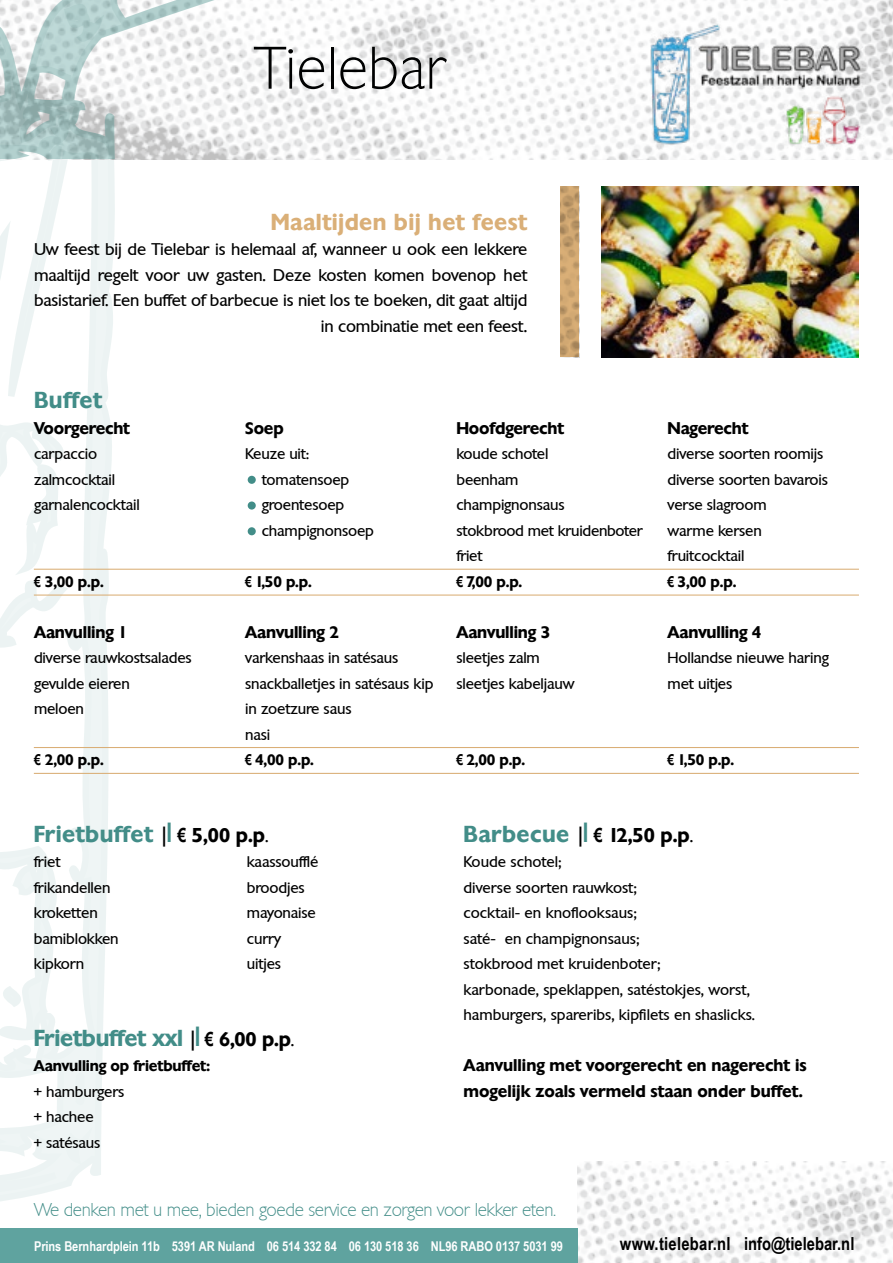
<style>
.page{position:relative;width:893px;height:1263px;background:#fff}
.page>*{position:absolute;margin:0;border:0;box-sizing:border-box;transform-origin:0 0}
.t1{font:200 58.05px "Chantilly";color:#000101}
.t2{font:600 22.5px "Chantilly";letter-spacing:.02em;color:#428d88}
.t3{font:600 22.5px "Chantilly";letter-spacing:-.01em;color:#428d88}
.t4{font:600 22.5px "Chantilly";letter-spacing:.02em;color:#daaf77}
.t5{font:700 18px "Arial Narrow";color:#000}
.t6{font:200 17.7px "Chantilly";letter-spacing:-.02em;color:#428d88}
.t7{font:16.5px/25.5px "Chantilly";letter-spacing:-.01em;color:#000;text-align:right}
.t8{font:600 16.5px/25.5px "Chantilly";letter-spacing:-.01em;color:#000}
.t9{font:15px/25.5px "Chantilly";letter-spacing:-.01em;color:#000}
.t10{font:600 15px "Chantilly";letter-spacing:-.01em;color:#000}
.t11{font:700 13.5px "Arial Narrow";letter-spacing:-.005em;color:#fff}
.s1{font-family:"Arial Narrow";font-weight:700}
.s2{font-weight:600}
.s3{font-family:"Arial Narrow";font-weight:700;font-size:21px;color:#000}
.s4{font-size:27px}
.s5{font-family:"Arial Narrow";font-weight:700;font-size:19.5px;color:#000}
.s6{font-size:19.5px;color:#000}
.s7{font-weight:400;font-size:16.5px;color:#000}
</style>
<div class="page">
<img style="left:577px;top:1162px;width:316px;height:101px">
<div style="left:0;top:1229px;width:577px;height:34px;background:#5fa39f"></div>
<svg style="left:0;top:159px;width:447px;height:1042px"></svg>
<svg style="left:0;top:220px;width:11px;height:93px"></svg>
<svg style="left:0;top:421px;width:68px;height:474px"></svg>
<svg style="left:65px;top:1127px;width:28px;height:37px"></svg>
<img style="left:448px;top:0;width:445px;height:159px">
<svg style="left:0;top:0;width:448px;height:159px"></svg>
<svg style="left:37px;top:113px;width:33px;height:40px"></svg>
<img style="left:601px;top:186px;width:258px;height:171px">
<img style="left:560px;top:186px;width:19px;height:171px">
<div style="left:248px;top:476px;width:8px;height:8px;background:#428d88;border-radius:50%"></div>
<div style="left:248px;top:501px;width:8px;height:9px;background:#428d88;border-radius:50%"></div>
<div style="left:248px;top:527px;width:8px;height:8px;background:#428d88;border-radius:50%"></div>
<hr style="left:34px;top:569px;width:825px;height:1px;background:#daaf77">
<hr style="left:34px;top:747px;width:825px;height:1px;background:#daaf77">
<hr style="left:34px;top:594px;width:825px;height:2px;background:#daaf77">
<hr style="left:34px;top:773px;width:825px;height:1px;background:#daaf77">
<img style="left:639px;top:18px;width:233px;height:132px">
<h1 class="t1" style="left:255px;top:33px;width:192px">Tielebar</h1>
<h2 class="t4" style="left:271px;top:207px;width:258px">Maaltijden bij het feest</h2>
<p class="t7" style="left:34px;top:236px;width:495px">Uw feest bij de Tielebar is helemaal af, wanneer u ook een lekkere maaltijd regelt voor uw gasten. Deze kosten komen bovenop het basistarief. Een buffet of barbecue is niet los te boeken, dit gaat altijd in combinatie met een feest.</p>
<h2 class="t2" style="left:34px;top:385px;width:70px">Buffet</h2>
<p class="t8" style="left:34px;top:415px;width:97px">Voorgerecht</p>
<p class="t9" style="left:34px;top:441px;width:107px">carpaccio zalmcocktail garnalencocktail</p>
<p class="t10" style="left:34px;top:571px;width:71px"><span class="s1">€</span> 3,00 p.p.</p>
<p class="t8" style="left:34px;top:619px;width:95px">Aanvulling 1</p>
<p class="t9" style="left:34px;top:645px;width:159px">diverse rauwkostsalades gevulde eieren<br>meloen</p>
<p class="t10" style="left:34px;top:750px;width:71px"><span class="s1">€</span> 2,00 p.p.</p>
<p class="t8" style="left:245px;top:415px;width:40px">Soep</p>
<p class="t9" style="left:262px;top:441px;width:114px;text-indent:-16px">Keuze uit: tomatensoep groentesoep champignonsoep</p>
<p class="t10" style="left:245px;top:571px;width:68px"><span class="s1">€</span> 1,50 p.p.</p>
<p class="t8" style="left:245px;top:619px;width:95px">Aanvulling 2</p>
<p class="t9" style="left:245px;top:645px;width:190px">varkenshaas in satésaus snackballetjes in satésaus kip in zoetzure saus<br>nasi<br><span class="s1">€</span> <span class="s2">4,00 p.p.</span></p>
<h2 class="t2" style="left:34px;top:819px;width:236px">Frietbuffet <span class="s3">|</span><span class="s4">|</span> <span class="s5">€</span> <span class="s6">5,00 p.p</span><span class="s7">.</span></h2>
<p class="t9" style="left:34px;top:849px;width:28px">friet</p>
<p class="t9" style="left:247px;top:849px;width:73px">kaassoufflé</p>
<p class="t9" style="left:34px;top:874px;width:78px">frikandellen</p>
<p class="t9" style="left:247px;top:874px;width:59px">broodjes</p>
<p class="t9" style="left:34px;top:900px;width:65px">kroketten</p>
<p class="t9" style="left:247px;top:900px;width:71px">mayonaise</p>
<p class="t9" style="left:34px;top:925px;width:86px">bamiblokken</p>
<p class="t9" style="left:247px;top:925px;width:36px">curry</p>
<p class="t9" style="left:34px;top:951px;width:52px">kipkorn</p>
<p class="t9" style="left:247px;top:951px;width:36px">uitjes</p>
<h2 class="t3" style="left:34px;top:1023px;width:262px">Frietbuffet xxl <span class="s3">|</span><span class="s4">|</span> <span class="s5">€</span> <span class="s6">6,00 p.p</span><span class="s7">.</span></h2>
<p class="t10" style="left:34px;top:1056px;width:178px">Aanvulling op frietbuffet:</p>
<p class="t9" style="left:34px;top:1078px;width:92px">+ hamburgers + hachee<br>+ satésaus</p>
<p class="t8" style="left:456px;top:415px;width:109px">Hoofdgerecht</p>
<p class="t9" style="left:456px;top:441px;width:188px">koude schotel<br>beenham<br>champignonsaus<br>stokbrood met kruidenboter friet<br><span class="s1">€</span> <span class="s2">7,00 p.p.</span></p>
<p class="t8" style="left:456px;top:619px;width:95px">Aanvulling 3</p>
<p class="t9" style="left:456px;top:645px;width:120px">sleetjes zalm sleetjes kabeljauw</p>
<p class="t8" style="left:668px;top:415px;width:82px">Nagerecht</p>
<p class="t9" style="left:668px;top:441px;width:162px">diverse soorten roomijs diverse soorten bavarois verse slagroom<br>warme kersen fruitcocktail<br><span class="s1">€</span> <span class="s2">3,00 p.p.</span></p>
<p class="t8" style="left:668px;top:619px;width:95px">Aanvulling 4</p>
<p class="t9" style="left:668px;top:645px;width:163px">Hollandse nieuwe haring met uitjes</p>
<p class="t10" style="left:456px;top:750px;width:70px"><span class="s1">€</span> 2,00 p.p.</p>
<p class="t10" style="left:668px;top:750px;width:68px"><span class="s1">€</span> 1,50 p.p.</p>
<h2 class="t2" style="left:463px;top:819px;width:231px">Barbecue <span class="s3">|</span><span class="s4">|</span> <span class="s5">€</span> <span class="s6">12,50 p.p</span><span class="s7">.</span></h2>
<p class="t9" style="left:463px;top:849px;width:293px">Koude schotel;<br>diverse soorten rauwkost;<br>cocktail- en knoflooksaus;<br>saté- en champignonsaus;<br>stokbrood met kruidenboter;<br>karbonade, speklappen, satéstokjes, worst, hamburgers, spareribs, kipfilets en shaslicks.</p>
<p class="t8" style="left:463px;top:1052px;width:345px">Aanvulling met voorgerecht en nagerecht is mogelijk zoals vermeld staan onder buffet.</p>
<p class="t6" style="left:34px;top:1199px;width:524px">We denken met u mee, bieden goede service en zorgen voor lekker eten.</p>
<p class="t11" style="left:34px;top:1235px;width:530px">Prins Bernhardplein 11b 5391 AR Nuland 06 514 332 84 06 130 518 36 NL96 RABO 0137 5031 99</p>
<p class="t5" style="left:620px;top:1230px;width:236px">www.tielebar.nl info@tielebar.nl</p>
</div>
